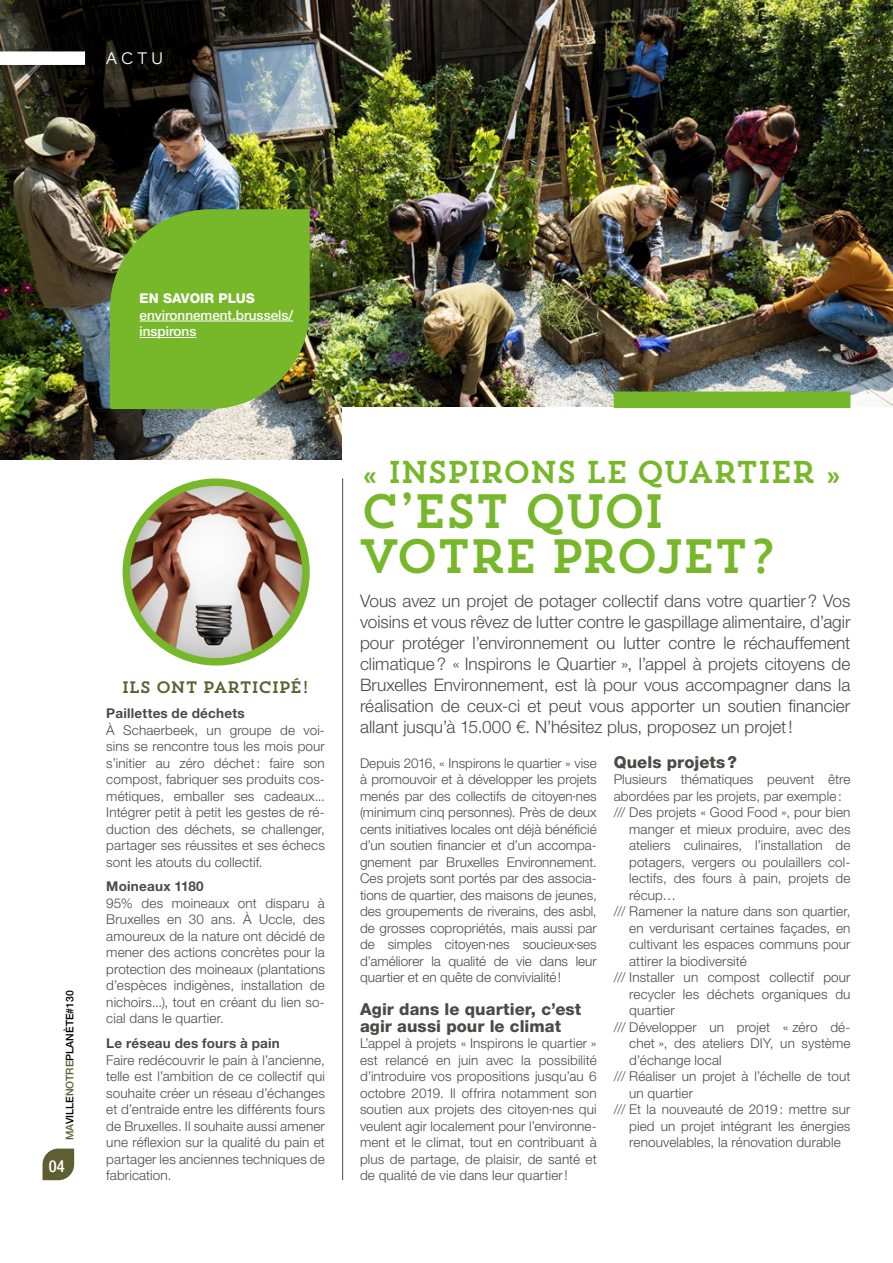
<style>
.page{position:relative;width:893px;height:1263px;background:#fff}
.page>*{position:absolute;margin:0;border:0;box-sizing:border-box;transform-origin:0 0}
.t1{font:48px/45px "Trend Slab One";letter-spacing:-.07em;color:#76b82a}
.t2{font:31.5px "Trend Slab One";letter-spacing:-.06em;color:#76b82a}
.t3{font:18px "Omnes";color:#fff}
.t4{font:300 17.25px/21px "Helvetica Neue LT Std";color:#4a4a49;text-align:justify}
.t5{font:800 16.5px/16.5px "Helvetica Neue";letter-spacing:.005em;color:#4a4a49}
.t6{font:16.5px "Trend Slab One";letter-spacing:-.055em;color:#5f5e32}
.t7{font:500 condensed 16.5px "Helvetica Neue";color:#fff}
.t8{font:300 13.5px/16.5px "Helvetica Neue LT Std";letter-spacing:.01em;color:#4a4a49;text-align:justify}
.t9{font:700 13.5px "Helvetica Neue LT Std";letter-spacing:.015em;color:#4a4a49}
.t10{font:500 13.5px/16.5px "Helvetica Neue LT Std";color:#fff}
.t11{font:800 13.5px "Helvetica Neue LT Std";color:#fff}
.t12{font:500 10.5px "Helvetica Neue";color:#000}
.s1{color:#5f5e32}
</style>
<div class="page">
<img style="left:0;top:0;width:893px;height:459px">
<div style="left:342px;top:407px;width:551px;height:380px;background:#fff"></div>
<svg style="left:43px;top:1148px;width:31px;height:32px"></svg>
<div style="left:0;top:51px;width:85px;height:14px;background:#fff"></div>
<hr style="left:342px;top:478px;width:1px;height:702px;background:#4a4a49">
<div style="left:614px;top:392px;width:236px;height:16px;background:#76b82a"></div>
<img style="left:126px;top:482px;width:180px;height:180px;border-radius:90px">
<div style="left:123px;top:478px;width:187px;height:187px;border:8px solid #76b82a;border-radius:50%"></div>
<svg style="left:110px;top:209px;width:200px;height:200px;background:#75af2e"></svg>
<hr style="left:140px;top:321px;width:153px;height:1px;background:#fff">
<hr style="left:140px;top:337px;width:56px;height:1px;background:#fff">
<h3 class="t3" style="left:106px;top:46px;width:58px">ACTU</h3>
<p class="t11" style="left:140px;top:290px;width:117px">EN SAVOIR PLUS</p>
<p class="t10" style="left:140px;top:306px;width:155px">environnement.brussels/ inspirons</p>
<p class="t12" style="left:63px;top:1140px;width:151px;rotate:-90deg"><span class="s1">MA</span>VILLE<span class="s1">NOTRE</span>PLANÈTE#130</p>
<p class="t7" style="left:49px;top:1156px;width:17px">04</p>
<p class="t6" style="left:122px;top:677px;width:189px">ILS ONT PARTICIPÉ!</p>
<p class="t9" style="left:106px;top:705px;width:140px">Paillettes de déchets</p>
<p class="t8" style="left:106px;top:721px;width:220px">À Schaerbeek, un groupe de voi&shy;sins se rencontre tous les mois pour s’initier au zéro déchet: faire son compost, fabriquer ses produits cos&shy;métiques, emballer ses cadeaux...<br>Intégrer petit à petit les gestes de ré&shy;duction des déchets, se challenger, partager ses réussites et ses échecs sont les atouts du collectif.</p>
<p class="t9" style="left:106px;top:878px;width:99px">Moineaux 1180</p>
<p class="t8" style="left:106px;top:894px;width:220px">95% des moineaux ont disparu à Bruxelles en 30 ans. À Uccle, des amoureux de la nature ont décidé de mener des actions concrètes pour la protection des moineaux (plantations d’espèces indigènes, installation de nichoirs...), tout en créant du lien so&shy;cial dans le quartier.</p>
<p class="t9" style="left:106px;top:1035px;width:175px">Le réseau des fours à pain</p>
<p class="t8" style="left:106px;top:1051px;width:220px">Faire redécouvrir le pain à l’ancienne, telle est l’ambition de ce collectif qui souhaite créer un réseau d’échanges et d’entraide entre les différents fours de Bruxelles. Il souhaite aussi amener une réflexion sur la qualité du pain et partager les anciennes techniques de fabrication.</p>
<h2 class="t2" style="left:360px;top:452px;width:485px">« INSPIRONS LE QUARTIER »</h2>
<h1 class="t1" style="left:360px;top:488px;width:418px">C’EST QUOI<br>VOTRE PROJET?</h1>
<p class="t4" style="left:360px;top:590px;width:492px">Vous avez un projet de potager collectif dans votre quartier? Vos voisins et vous rêvez de lutter contre le gaspillage alimentaire, d’agir pour protéger l’environnement ou lutter contre le réchauffement climatique? « Inspirons le Quartier », l’appel à projets citoyens de Bruxelles Environnement, est là pour vous accompagner dans la réalisation de ceux-ci et peut vous apporter un soutien financier allant jusqu’à 15.000 €. N’hésitez plus, proposez un projet!</p>
<p class="t8" style="left:360px;top:754px;width:238px">Depuis 2016, « Inspirons le quartier » vise à promouvoir et à développer les projets menés par des collectifs de citoyen∙nes (minimum cinq personnes). Près de deux cents initiatives locales ont déjà bénéficié d’un soutien financier et d’un accompa&shy;gnement par Bruxelles Environnement.<br>Ces projets sont portés par des associa&shy;tions de quartier, des maisons de jeunes, des groupements de riverains, des asbl, de grosses copropriétés, mais aussi par de simples citoyen∙nes soucieux∙ses d’améliorer la qualité de vie dans leur quartier et en quête de convivialité!</p>
<p class="t5" style="left:360px;top:1001px;width:223px">Agir dans le quartier, c’est agir aussi pour le climat</p>
<p class="t8" style="left:360px;top:1035px;width:238px">L’appel à projets « Inspirons le quartier » est relancé en juin avec la possibilité d’introduire vos propositions jusqu’au 6 octobre 2019. Il offrira notamment son soutien aux projets des citoyen∙nes qui veulent agir localement pour l’environne&shy;ment et le climat, tout en contribuant à plus de partage, de plaisir, de santé et de qualité de vie dans leur quartier!</p>
<p class="t5" style="left:614px;top:753px;width:125px">Quels projets?</p>
<p class="t8" style="left:614px;top:771px;width:238px">Plusieurs thématiques peuvent être</p>
<p class="t8" style="left:614px;top:787px;width:230px">abordées par les projets, par exemple:</p>
<p class="t8" style="left:614px;top:804px;width:238px">/// Des projets « Good Food », pour bien</p>
<p class="t8" style="left:629px;top:820px;width:223px">manger et mieux produire, avec des</p>
<p class="t8" style="left:629px;top:837px;width:223px">ateliers culinaires, l’installation de</p>
<p class="t8" style="left:629px;top:853px;width:223px">potagers, vergers ou poulaillers col-</p>
<p class="t8" style="left:629px;top:870px;width:223px">lectifs, des fours à pain, projets de</p>
<p class="t8" style="left:629px;top:886px;width:48px">récup…</p>
<p class="t8" style="left:614px;top:903px;width:238px">/// Ramener la nature dans son quartier,</p>
<p class="t8" style="left:629px;top:919px;width:223px">en verdurisant certaines façades, en</p>
<p class="t8" style="left:629px;top:936px;width:223px">cultivant les espaces communs pour</p>
<p class="t8" style="left:629px;top:952px;width:119px">attirer la biodiversité</p>
<p class="t8" style="left:614px;top:969px;width:238px">/// Installer un compost collectif pour</p>
<p class="t8" style="left:629px;top:985px;width:223px">recycler les déchets organiques du</p>
<p class="t8" style="left:629px;top:1002px;width:47px">quartier</p>
<p class="t8" style="left:614px;top:1018px;width:238px">/// Développer un projet « zéro dé-</p>
<p class="t8" style="left:629px;top:1035px;width:223px">chet », des ateliers DIY, un système</p>
<p class="t8" style="left:629px;top:1051px;width:94px">d’échange local</p>
<p class="t8" style="left:614px;top:1068px;width:238px">/// Réaliser un projet à l’échelle de tout</p>
<p class="t8" style="left:629px;top:1084px;width:65px">un quartier</p>
<p class="t8" style="left:614px;top:1101px;width:238px">/// Et la nouveauté de 2019: mettre sur</p>
<p class="t8" style="left:629px;top:1117px;width:223px">pied un projet intégrant les énergies</p>
<p class="t8" style="left:629px;top:1134px;width:213px">renouvelables, la rénovation durable</p>
</div>
